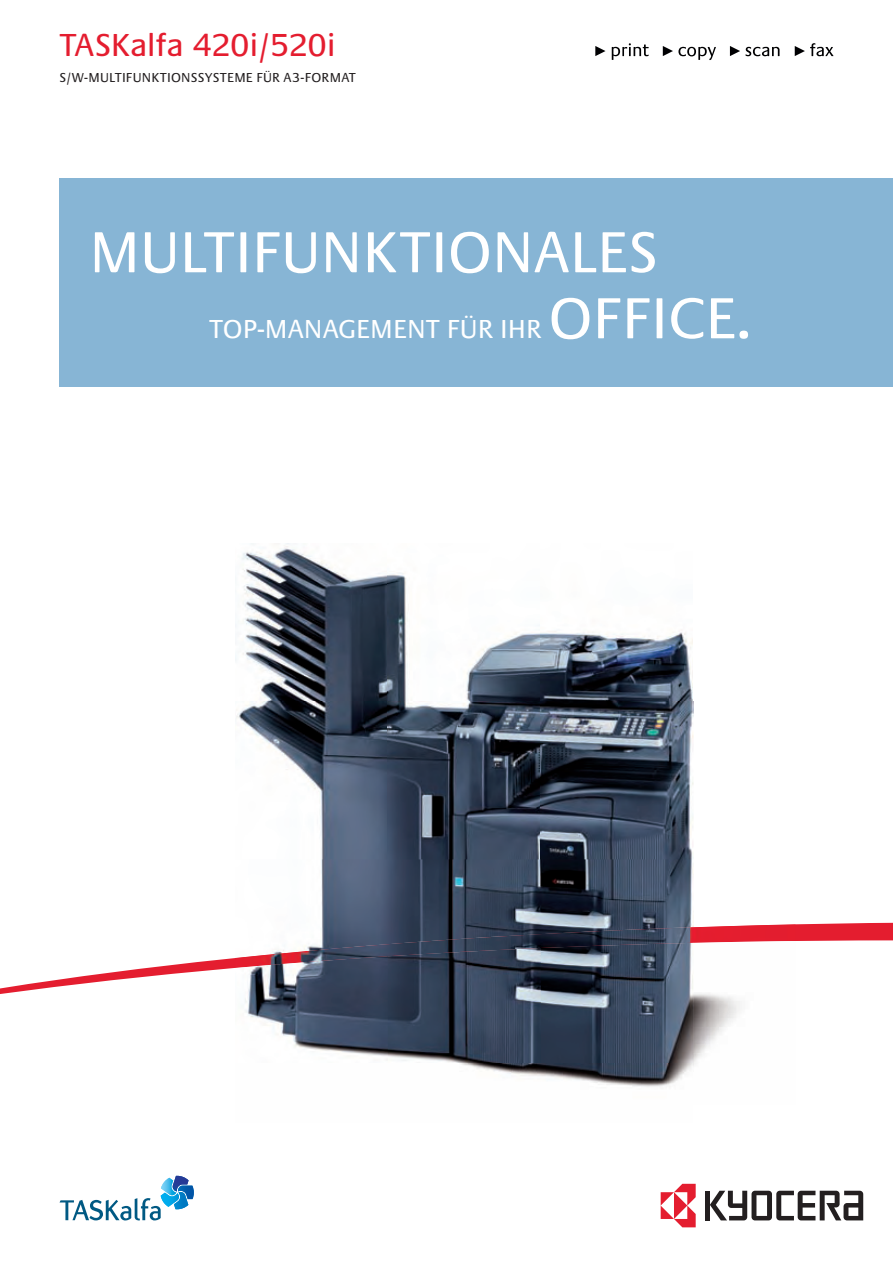
<style>
.page{position:relative;width:893px;height:1263px;background:#fff}
.page>*{position:absolute;margin:0;border:0;box-sizing:border-box;transform-origin:0 0}
.t1{font:60px "Praxis EF";color:#fff}
.t2{font:33px "Praxis EF";letter-spacing:-.015em;color:#e41d2f}
.t3{font:27px "Praxis EF";color:#fff}
.t4{font:13.5px "Praxis EF";letter-spacing:.015em;color:#231f20}
</style>
<div class="page">
<div style="left:60px;top:179px;width:833px;height:208px;background:#87b5d5"></div>
<svg style="left:796px;top:922px;width:97px;height:18px;background:#e62f40"></svg>
<svg style="left:0;top:940px;width:893px;height:54px"></svg>
<img style="left:235px;top:546px;width:459px;height:313px">
<img style="left:321px;top:859px;width:118px;height:65px">
<img style="left:439px;top:859px;width:204px;height:65px">
<img style="left:643px;top:859px;width:51px;height:65px">
<img style="left:235px;top:924px;width:561px;height:32px">
<img style="left:235px;top:956px;width:153px;height:101px">
<img style="left:388px;top:948px;width:153px;height:115px">
<img style="left:541px;top:943px;width:153px;height:120px">
<img style="left:694px;top:941px;width:102px;height:123px">
<img style="left:461px;top:1063px;width:233px;height:24px">
<svg style="left:595px;top:46px;width:10px;height:10px"></svg>
<svg style="left:612px;top:43px;width:221px;height:17px"></svg>
<div style="left:704px;top:1191px;width:5px;height:29px;background:#231f20"></div>
<svg style="left:710px;top:1191px;width:153px;height:29px"></svg>
<svg style="left:661px;top:1184px;width:35px;height:43px"></svg>
<svg style="left:60px;top:1176px;width:134px;height:44px"></svg>
<h2 class="t2" style="left:60px;top:27px;width:278px">TASKalfa 420i/520i</h2>
<p class="t4" style="left:60px;top:71px;width:298px">S/W-MULTIFUNKTIONSSYSTEME FÜR A3-FORMAT</p>
<h1 class="t1" style="left:89px;top:220px;width:571px">MULTIFUNKTIONALES</h1>
<h3 class="t3" style="left:209px;top:315px;width:334px">TOP-MANAGEMENT FÜR IHR</h3>
<h1 class="t1" style="left:548px;top:286px;width:204px">OFFICE.</h1>
</div>
